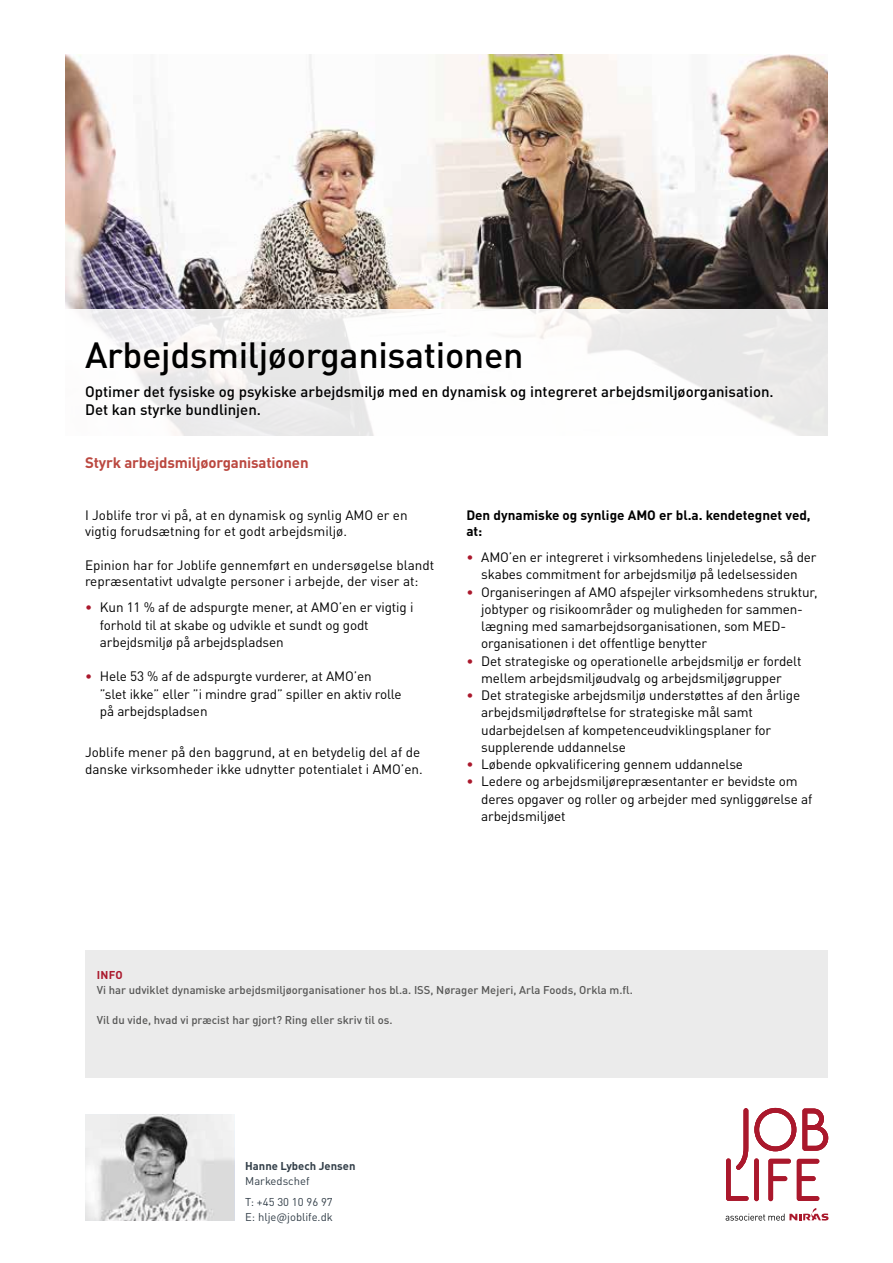
<style>
.page{position:relative;width:893px;height:1263px;background:#fff}
.page>*{position:absolute;margin:0;border:0;box-sizing:border-box;transform-origin:0 0}
.t1{font:500 36px "DINOT";letter-spacing:-.01em;color:#000}
.t2{font:500 15px/18px "DINOT";color:#000}
.t3{font:700 15px "DINOT";letter-spacing:-.01em;color:#bb4840}
.t4{font:13.5px/17.2px "DINOT";letter-spacing:-.01em;color:#000}
.t5{font:700 13.5px/16.2px "DINOT";color:#000}
.t6{font:500 11.25px "DINOT";color:#575756}
.t7{font:11.25px/21px "DINOT";color:#323e48}
.t8{font:700 11.25px "DINOT";color:#323e48}
.t9{font:700 11.25px "DINOT";color:#aa182c}
.s1{color:#aa182c}
</style>
<div class="page">
<img style="left:66px;top:54px;width:762px;height:255px">
<div style="left:85px;top:950px;width:743px;height:127px;background:#ebebeb"></div>
<svg style="left:85px;top:1114px;width:149px;height:107px"></svg>
<svg style="left:726px;top:1108px;width:102px;height:93px"></svg>
<svg style="left:726px;top:1208px;width:102px;height:13px"></svg>
<svg style="left:80px;top:309px;width:748px;height:127px;fill:#faf8f6"></svg>
<h1 class="t1" style="left:85px;top:327px;width:440px">Arbejdsmiljøorganisationen</h1>
<p class="t2" style="left:85px;top:381px;width:690px">Optimer det fysiske og psykiske arbejdsmiljø med en dynamisk og integreret arbejdsmiljøorganisation.<br>Det kan styrke bundlinjen.</p>
<p class="t3" style="left:85px;top:453px;width:225px">Styrk arbejdsmiljøorganisationen</p>
<p class="t4" style="left:85px;top:506px;width:324px;line-height:16.2px">I Joblife tror vi på, at en dynamisk og synlig AMO er en vigtig forudsætning for et godt arbejdsmiljø.</p>
<p class="t4" style="left:85px;top:557px;width:351px;line-height:16.2px">Epinion har for Joblife gennemført en undersøgelse blandt repræsentativt udvalgte personer i arbejde, der viser at:</p>
<p class="t4" style="left:100px;top:599px;width:315px;text-indent:-15px"><span class="s1">•</span> Kun 11 % af de adspurgte mener, at AMO’en er vigtig i forhold til at skabe og udvikle et sundt og godt arbejdsmiljø på arbejdspladsen</p>
<p class="t4" style="left:100px;top:668px;width:303px;text-indent:-15px"><span class="s1">•</span> Hele 53 % af de adspurgte vurderer, at AMO’en ”slet ikke” eller ”i mindre grad” spiller en aktiv rolle på arbejdspladsen</p>
<p class="t4" style="left:85px;top:744px;width:339px;line-height:16.2px">Joblife mener på den baggrund, at en betydelig del af de danske virksomheder ikke udnytter potentialet i AMO’en.</p>
<p class="t5" style="left:466px;top:506px;width:346px">Den dynamiske og synlige AMO er bl.a. kendetegnet ved, at:</p>
<p class="t4" style="left:466px;top:548px;width:352px;text-align:center"><span class="s1">•</span> AMO’en er integreret i virksomhedens linjeledelse, så der skabes commitment for arbejdsmiljø på ledelsessiden</p>
<p class="t4" style="left:481px;top:583px;width:338px;text-indent:-15px"><span class="s1">•</span> Organiseringen af AMO afspejler virksomhedens struktur, jobtyper og risikoområder og muligheden for sammen&shy;lægning med samarbejdsorganisationen, som MED&shy;organisationen i det offentlige benytter</p>
<p class="t4" style="left:466px;top:652px;width:337px;text-align:center"><span class="s1">•</span> Det strategiske og operationelle arbejdsmiljø er fordelt mellem arbejdsmiljøudvalg og arbejdsmiljøgrupper</p>
<p class="t4" style="left:481px;top:686px;width:320px;text-indent:-15px"><span class="s1">•</span> Det strategiske arbejdsmiljø understøttes af den årlige arbejdsmiljødrøftelse for strategiske mål samt udarbejdelsen af kompetenceudviklingsplaner for supplerende uddannelse</p>
<p class="t4" style="left:466px;top:755px;width:278px"><span class="s1">•</span> Løbende opkvalificering gennem uddannelse</p>
<p class="t4" style="left:481px;top:772px;width:333px;text-indent:-15px"><span class="s1">•</span> Ledere og arbejdsmiljørepræsentanter er bevidste om deres opgaver og roller og arbejder med synliggørelse af arbejdsmiljøet</p>
<p class="t9" style="left:97px;top:967px;width:27px">INFO</p>
<p class="t6" style="left:97px;top:981px;width:538px">Vi har udviklet dynamiske arbejdsmiljøorganisationer hos bl.a. ISS, Nørager Mejeri, Arla Foods, Orkla m.fl.</p>
<p class="t6" style="left:97px;top:1011px;width:297px">Vil du vide, hvad vi præcist har gjort? Ring eller skriv til os.</p>
<p class="t8" style="left:245px;top:1158px;width:112px">Hanne Lybech Jensen</p>
<p class="t7" style="left:245px;top:1170px;width:89px">Markedschef<br>T: +45 30 10 96 97</p>
<p class="t7" style="left:245px;top:1206px;width:89px">E: hlje@joblife.dk</p>
</div>
